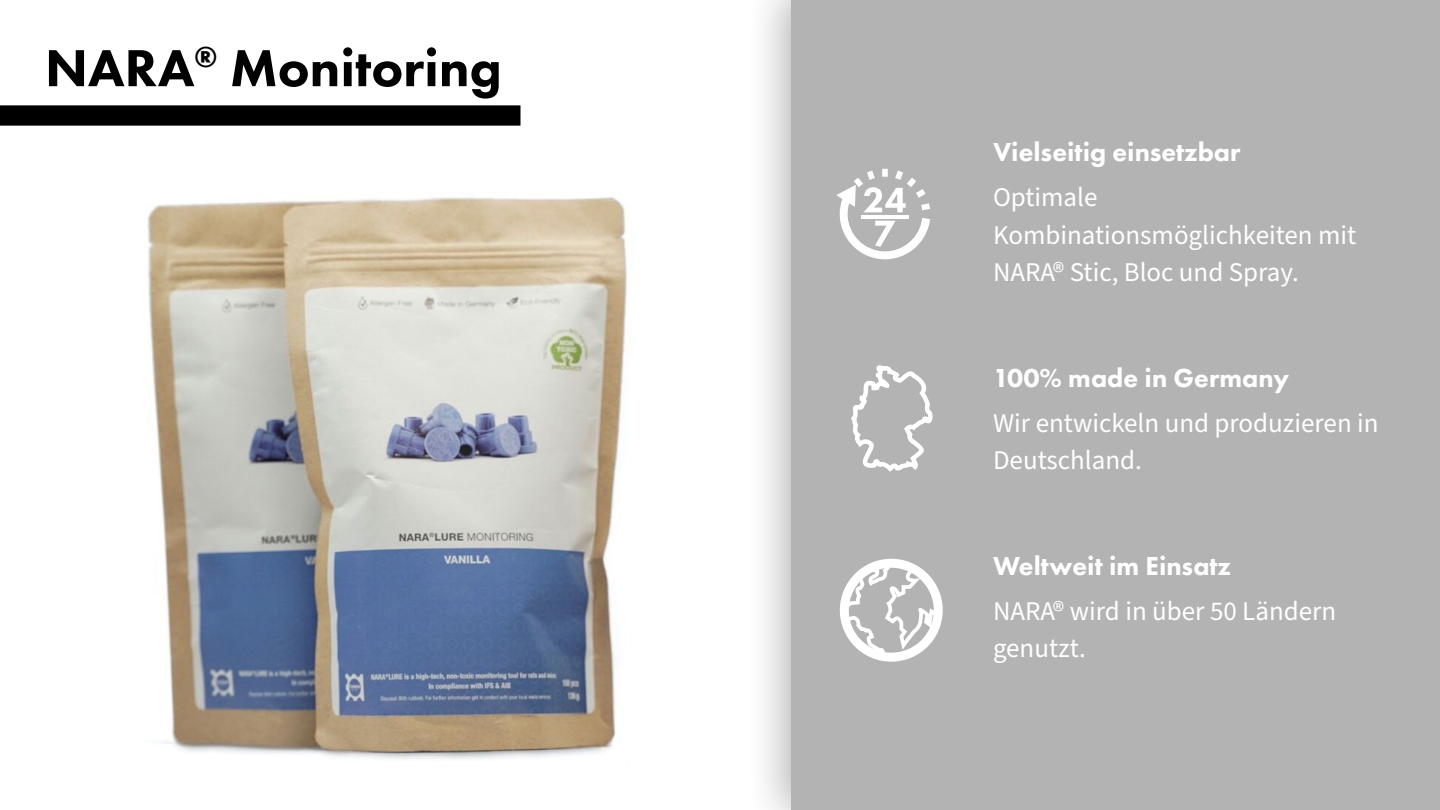
<style>
.page{position:relative;width:1440px;height:810px;background:#fff}
.page>*{position:absolute;margin:0;border:0;box-sizing:border-box;transform-origin:0 0}
.t1{font:800 54px "Futura PT";color:#000}
.t2{font:27px/37.5px "Source Sans Pro";color:#fff}
.t3{font:800 27px "Futura PT";color:#fff}
</style>
<div class="page">
<img style="left:147px;top:197px;width:480px;height:563px">
<svg style="left:765px;top:0;width:26px;height:810px;fill:#e5e5e5"></svg>
<div style="left:791px;top:0;width:649px;height:810px;background:#b3b3b3"></div>
<div style="left:0;top:105px;width:520px;height:21px;background:#000"></div>
<svg style="left:840px;top:559px;width:103px;height:103px"></svg>
<svg style="left:836px;top:169px;width:94px;height:90px"></svg>
<hr style="left:861px;top:215px;width:47px;height:4px;background:#fff">
<svg style="left:851px;top:366px;width:82px;height:106px"></svg>
<h1 class="t1" style="left:45px;top:34px;width:458px">NARA<sup>®</sup> Monitoring</h1>
<p class="t3" style="left:993px;top:135px;width:249px">Vielseitig einsetzbar</p>
<p class="t2" style="left:993px;top:179px;width:365px">Optimale<br>Kombinationsmöglichkeiten mit<br>NARA® Stic, Bloc und Spray.</p>
<p class="t3" style="left:993px;top:361px;width:298px">100% made in Germany</p>
<p class="t2" style="left:993px;top:405px;width:387px">Wir entwickeln und produzieren in<br>Deutschland.</p>
<p class="t3" style="left:993px;top:549px;width:240px">Weltweit im Einsatz</p>
<p class="t2" style="left:993px;top:593px;width:345px">NARA® wird in über 50 Ländern genutzt.</p>
</div>
